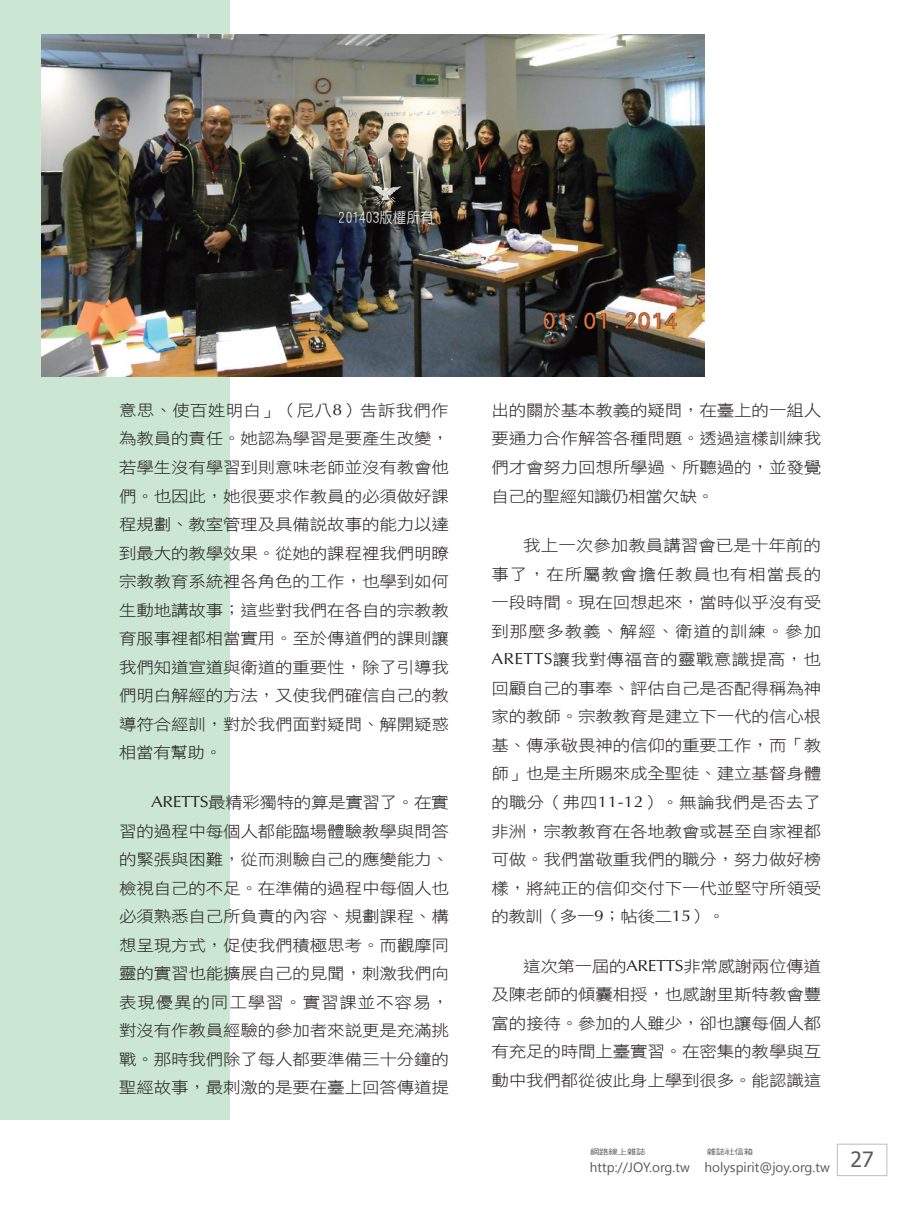
<style>
.page{position:relative;width:919px;height:1217px;background:#fff}
.page>*{position:absolute;margin:0;border:0;box-sizing:border-box;transform-origin:0 0}
.t1{font:15.75px/28.5px "DF Hei W3 WIN BF";letter-spacing:-.01em;color:#231f20;text-align:justify;scale:1.11 1}
.t2{font:15px "DF Yuan W5 WIN BF";color:#fff;scale:.9 1}
.t3{font:13.5px "Segoe UI";color:#57585a}
.t4{font:7.5px "DF Hei W5 WIN BF";letter-spacing:-.015em;color:#57585a;scale:1.25 1}
.s1{font-family:"Optima"}
</style>
<div class="page">
<div style="left:837px;top:1143px;width:50px;height:32px;border:1px solid #bcbdc0"></div>
<div style="left:0;top:0;width:230px;height:1119px;background:#cbe6d3"></div>
<img style="left:41px;top:34px;width:663px;height:342px">
<svg style="left:371px;top:185px;width:30px;height:22px"></svg>
<p class="t2" style="left:339px;top:210px;width:106px">201403版權所有</p>
<p class="t1" style="left:119px;top:396px;width:298px">意思、使百姓明白」（尼八<span class="s1">8</span>）告訴我們作為教員的責任。她認為學習是要產生改變，若學生沒有學習到則意味老師並沒有教會他們。也因此，她很要求作教員的必須做好課程規劃、教室管理及具備說故事的能力以達到最大的教學效果。從她的課程裡我們明瞭宗教教育系統裡各角色的工作，也學到如何生動地講故事；這些對我們在各自的宗教教育服事裡都相當實用。至於傳道們的課則讓我們知道宣道與衛道的重要性，除了引導我們明白解經的方法，又使我們確信自己的教導符合經訓，對於我們面對疑問、解開疑惑相當有幫助。</p>
<p class="t1" style="left:119px;top:787px;width:298px;text-indent:32px"><span class="s1">ARETTS</span>最精彩獨特的算是實習了。在實習的過程中每個人都能臨場體驗教學與問答的緊張與困難，從而測驗自己的應變能力、檢視自己的不足。在準備的過程中每個人也必須熟悉自己所負責的內容、規劃課程、構想呈現方式，促使我們積極思考。而觀摩同靈的實習也能擴展自己的見聞，刺激我們向表現優異的同工學習。實習課並不容易，對沒有作教員經驗的參加者來說更是充滿挑戰。那時我們除了每人都要準備三十分鐘的聖經故事，最刺激的是要在臺上回答傳道提</p>
<p class="t1" style="left:491px;top:396px;width:298px">出的關於基本教義的疑問，在臺上的一組人要通力合作解答各種問題。透過這樣訓練我們才會努力回想所學過、所聽過的，並發覺自己的聖經知識仍相當欠缺。</p>
<p class="t1" style="left:491px;top:531px;width:298px;text-indent:32px">我上一次參加教員講習會已是十年前的事了，在所屬教會擔任教員也有相當長的一段時間。現在回想起來，當時似乎沒有受到那麼多教義、解經、衛道的訓練。參加<span class="s1">ARETTS</span>讓我對傳福音的靈戰意識提高，也回顧自己的事奉、評估自己是否配得稱為神家的教師。宗教教育是建立下一代的信心根基、傳承敬畏神的信仰的重要工作，而「教師」也是主所賜來成全聖徒、建立基督身體的職分（弗四<span class="s1">11-12</span>）。無論我們是否去了非洲，宗教教育在各地教會或甚至自家裡都可做。我們當敬重我們的職分，努力做好榜樣，將純正的信仰交付下一代並堅守所領受的教訓（多一<span class="s1">9</span>；帖後二<span class="s1">15</span>）。</p>
<p class="t1" style="left:491px;top:951px;width:298px;text-indent:32px">這次第一屆的<span class="s1">ARETTS</span>非常感謝兩位傳道及陳老師的傾囊相授，也感謝里斯特教會豐富的接待。參加的人雖少，卻也讓每個人都有充足的時間上臺實習。在密集的教學與互動中我們都從彼此身上學到很多。能認識這</p>
<p class="t4" style="left:590px;top:1147px;width:46px">網路線上雜誌</p>
<p class="t4" style="left:706px;top:1147px;width:39px">雜誌社信箱</p>
<p class="t3" style="left:590px;top:1157px;width:285px">http://JOY.org.tw holyspirit@joy.org.tw <sup>27</sup></p>
</div>
